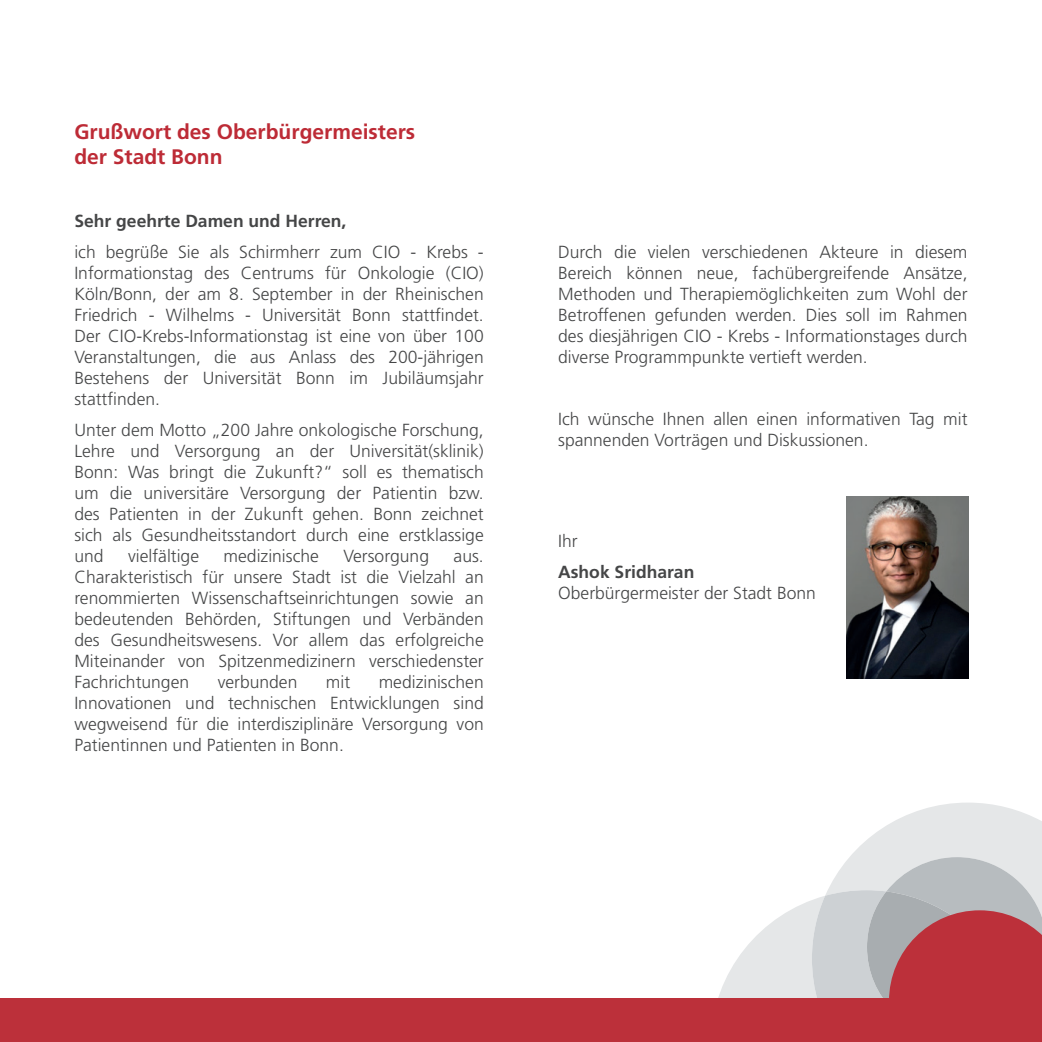
<style>
.page{position:relative;width:1042px;height:1042px;background:#fff}
.page>*{position:absolute;margin:0;border:0;box-sizing:border-box;transform-origin:0 0}
.t1{font:700 21px/25.2px "Frutiger";color:#bd2b36}
.t2{font:300 17.5px/21px "Frutiger";color:#454647;text-align:justify}
.t3{font:700 17.5px "Frutiger";color:#454647}
</style>
<div class="page">
<img style="left:846px;top:496px;width:122px;height:182px">
<svg style="left:850px;top:802px;width:192px;height:55px;fill:#e5e7e8"></svg>
<svg style="left:718px;top:857px;width:324px;height:141px"></svg>
<div style="left:0;top:998px;width:1042px;height:44px;background:#bc303a"></div>
<p class="t1" style="left:74px;top:119px;width:342px">Grußwort des Oberbürgermeisters der Stadt Bonn</p>
<p class="t3" style="left:74px;top:211px;width:273px">Sehr geehrte Damen und Herren,</p>
<p class="t2" style="left:74px;top:241px;width:411px">ich begrüße Sie als Schirmherr zum CIO - Krebs - Informationstag des Centrums für Onkologie (CIO)<br>Köln/Bonn, der am 8. September in der Rheinischen Friedrich - Wilhelms - Universität Bonn stattfindet.<br>Der CIO-Krebs-Informationstag ist eine von über 100<br>Veranstaltungen, die aus Anlass des 200-jährigen Bestehens der Universität Bonn im Jubiläumsjahr stattfinden.</p>
<p class="t2" style="left:74px;top:419px;width:411px">Unter dem Motto „200 Jahre onkologische Forschung, Lehre und Versorgung an der Universität(sklinik)<br>Bonn: Was bringt die Zukunft?“ soll es thematisch um die universitäre Versorgung der Patientin bzw. des Patienten in der Zukunft gehen. Bonn zeichnet sich als Gesundheitsstandort durch eine erstklassige und</p>
<p class="t2" style="left:128px;top:545px;width:72px">vielfältige</p>
<p class="t2" style="left:224px;top:545px;width:97px">medizinische</p>
<p class="t2" style="left:343px;top:545px;width:87px">Versorgung</p>
<p class="t2" style="left:74px;top:545px;width:411px;text-indent:379px">aus.<br>Charakteristisch für unsere Stadt ist die Vielzahl an renommierten Wissenschaftseinrichtungen sowie an bedeutenden Behörden, Stiftungen und Verbänden des Gesundheitswesens. Vor allem das erfolgreiche Miteinander von Spitzenmedizinern verschiedenster Fachrichtungen</p>
<p class="t2" style="left:74px;top:671px;width:411px;text-indent:304px">medizinischen Innovationen und technischen Entwicklungen sind wegweisend für die interdisziplinäre Versorgung von Patientinnen und Patienten in Bonn.</p>
<p class="t2" style="left:218px;top:671px;width:81px">verbunden</p>
<p class="t2" style="left:326px;top:671px;width:26px">mit</p>
<p class="t2" style="left:558px;top:241px;width:411px">Durch die vielen verschiedenen Akteure in diesem Bereich können neue, fachübergreifende Ansätze, Methoden und Therapiemöglichkeiten zum Wohl der Betroffenen gefunden werden. Dies soll im Rahmen des diesjährigen CIO - Krebs - Informationstages durch diverse Programmpunkte vertieft werden.</p>
<p class="t2" style="left:558px;top:408px;width:411px">Ich wünsche Ihnen allen einen informativen Tag mit spannenden Vorträgen und Diskussionen.</p>
<p class="t2" style="left:558px;top:530px;width:21px">Ihr</p>
<p class="t3" style="left:558px;top:562px;width:138px">Ashok Sridharan</p>
<p class="t2" style="left:558px;top:582px;width:259px">Oberbürgermeister der Stadt Bonn</p>
</div>
